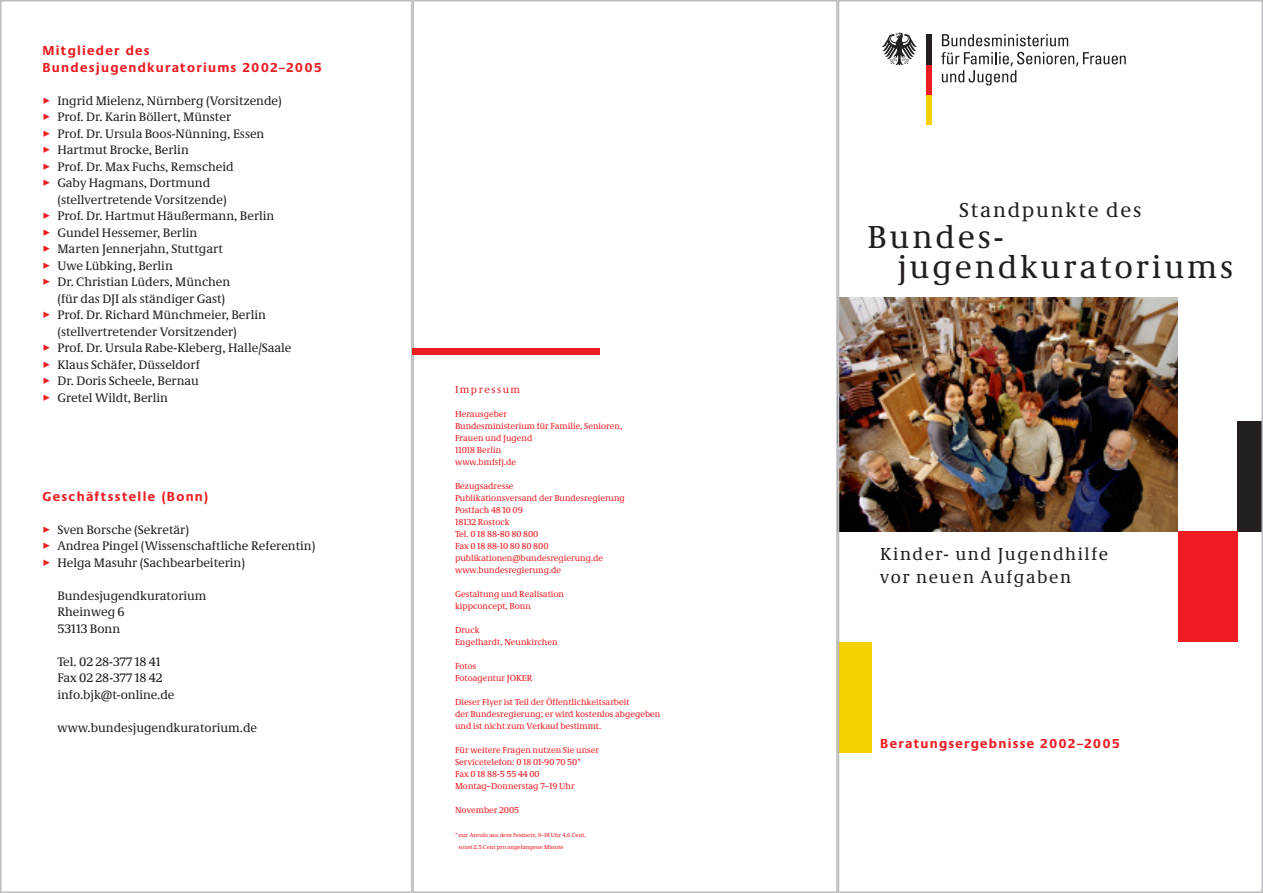
<style>
.page{position:relative;width:1263px;height:893px;background:#fff}
.page>*{position:absolute;margin:0;border:0;box-sizing:border-box;transform-origin:0 0}
.t1{font:33px/30px "Neue Demos";letter-spacing:.085em;color:#231f20}
.t2{font:21px "Neue Demos";letter-spacing:.085em;color:#231f20}
.t3{font:18px/22.5px "Neue Demos";letter-spacing:.085em;color:#231f20}
.t4{font:700 13.5px/16.5px "Neue Praxis";letter-spacing:.095em;color:#ee1d23}
.t5{font:12.75px/16.5px "Neue Demos";color:#231f20}
.t6{font:10.5px "Neue Demos";letter-spacing:.145em;color:#ee1d23}
.t7{font:9px/12px "Neue Demos";color:#ee1d23}
.t8{font:6px/12px "Neue Demos";color:#ee1d23}
.s1{color:#ee1d23}
</style>
<div class="page">
<svg style="left:941px;top:52px;width:185px;height:33px"></svg>
<svg style="left:942px;top:34px;width:126px;height:12px"></svg>
<div style="left:926px;top:94px;width:5px;height:30px;background:#f4cf02"></div>
<div style="left:926px;top:64px;width:5px;height:30px;background:#ee1d23"></div>
<div style="left:926px;top:34px;width:5px;height:30px;background:#231f20"></div>
<svg style="left:882px;top:33px;width:35px;height:32px"></svg>
<img style="left:841px;top:298px;width:337px;height:233px">
<div style="left:1237px;top:421px;width:26px;height:110px;background:#231f20"></div>
<div style="left:1178px;top:531px;width:59px;height:111px;background:#ee1d23"></div>
<div style="left:838px;top:642px;width:34px;height:111px;background:#f4cf02"></div>
<div style="left:412px;top:0;width:426px;height:893px;border:2px solid #bcbdc0"></div>
<div style="left:0;top:0;width:412px;height:893px;border:2px solid #bcbdc0"></div>
<div style="left:838px;top:0;width:425px;height:893px;border:2px solid #bcbdc0"></div>
<div style="left:412px;top:349px;width:188px;height:6px;background:#ee1d23"></div>
<p class="t4" style="left:43px;top:44px;width:281px">Mitglieder des<br>Bundesjugendkuratoriums 2002–2005</p>
<p class="t5" style="left:43px;top:93px;width:241px"><span class="s1">✓</span> Ingrid Mielenz, Nürnberg (Vorsitzende)</p>
<p class="t5" style="left:43px;top:110px;width:190px"><span class="s1">✓</span> Prof. Dr. Karin Böllert, Münster</p>
<p class="t5" style="left:43px;top:126px;width:223px"><span class="s1">✓</span> Prof. Dr. Ursula Boos-Nünning, Essen</p>
<p class="t5" style="left:43px;top:143px;width:148px"><span class="s1">✓</span> Hartmut Brocke, Berlin</p>
<p class="t5" style="left:43px;top:159px;width:193px"><span class="s1">✓</span> Prof. Dr. Max Fuchs, Remscheid</p>
<p class="t5" style="left:57px;top:176px;width:171px;text-indent:-15px"><span class="s1">✓</span> Gaby Hagmans, Dortmund (stellvertretende Vorsitzende)</p>
<p class="t5" style="left:43px;top:209px;width:233px"><span class="s1">✓</span> Prof. Dr. Hartmut Häußermann, Berlin</p>
<p class="t5" style="left:43px;top:225px;width:156px"><span class="s1">✓</span> Gundel Hessemer, Berlin</p>
<p class="t5" style="left:43px;top:242px;width:182px"><span class="s1">✓</span> Marten Jennerjahn, Stuttgart</p>
<p class="t5" style="left:43px;top:258px;width:132px"><span class="s1">✓</span> Uwe Lübking, Berlin</p>
<p class="t5" style="left:57px;top:275px;width:174px;text-indent:-15px"><span class="s1">✓</span> Dr. Christian Lüders, München (für das DJI als ständiger Gast)</p>
<p class="t5" style="left:57px;top:308px;width:210px;text-indent:-15px"><span class="s1">✓</span> Prof. Dr. Richard Münchmeier, Berlin (stellvertretender Vorsitzender)</p>
<p class="t5" style="left:43px;top:341px;width:250px"><span class="s1">✓</span> Prof. Dr. Ursula Rabe-Kleberg, Halle/Saale</p>
<p class="t5" style="left:43px;top:357px;width:159px"><span class="s1">✓</span> Klaus Schäfer, Düsseldorf</p>
<p class="t5" style="left:43px;top:374px;width:158px"><span class="s1">✓</span> Dr. Doris Scheele, Bernau</p>
<p class="t5" style="left:43px;top:390px;width:127px"><span class="s1">✓</span> Gretel Wildt, Berlin</p>
<p class="t4" style="left:43px;top:489px;width:167px">Geschäftsstelle (Bonn)</p>
<p class="t5" style="left:43px;top:522px;width:148px"><span class="s1">✓</span> Sven Borsche (Sekretär)</p>
<p class="t5" style="left:43px;top:539px;width:274px"><span class="s1">✓</span> Andrea Pingel (Wissenschaftliche Referentin)</p>
<p class="t5" style="left:43px;top:555px;width:204px"><span class="s1">✓</span> Helga Masuhr (Sachbearbeiterin)</p>
<p class="t5" style="left:57px;top:588px;width:151px">Bundesjugendkuratorium<br>Rheinweg 6<br>53113 Bonn</p>
<p class="t5" style="left:57px;top:654px;width:119px">Tel. 02 28-377 18 41<br>Fax 02 28-377 18 42 info.bjk@t-online.de</p>
<p class="t5" style="left:57px;top:720px;width:201px">www.bundesjugendkuratorium.de</p>
<p class="t6" style="left:455px;top:386px;width:67px">Impressum</p>
<p class="t7" style="left:455px;top:409px;width:169px">Herausgeber<br>Bundesministerium für Familie, Senioren,<br>Frauen und Jugend<br>11018 Berlin<br>www.bmfsfj.de</p>
<p class="t7" style="left:455px;top:481px;width:171px">Bezugsadresse<br>Publikationsversand der Bundesregierung<br>Postfach 48 10 09<br>18132 Rostock<br>Tel. 0 18 88-80 80 800<br>Fax 0 18 88-10 80 80 800 publikationen@bundesregierung.de www.bundesregierung.de</p>
<p class="t7" style="left:455px;top:589px;width:111px">Gestaltung und Realisation kippconcept, Bonn</p>
<p class="t7" style="left:455px;top:625px;width:104px">Druck<br>Engelhardt, Neunkirchen</p>
<p class="t7" style="left:455px;top:661px;width:79px">Fotos<br>Fotoagentur JOKER</p>
<p class="t7" style="left:455px;top:697px;width:207px">Dieser Flyer ist Teil der Öffentlichkeitsarbeit<br>der Bundesregierung; er wird kostenlos abgegeben und ist nicht zum Verkauf bestimmt.</p>
<p class="t7" style="left:455px;top:745px;width:145px">Für weitere Fragen nutzen Sie unser<br>Servicetelefon: 0 18 01-90 70 50*<br>Fax 0 18 88-5 55 44 00<br>Montag–Donnerstag 7–19 Uhr</p>
<p class="t7" style="left:455px;top:805px;width:66px">November 2005</p>
<p class="t8" style="left:459px;top:830px;width:129px;text-indent:-4px">* nur Anrufe aus dem Festnetz, 9–18 Uhr 4,6 Cent, sonst 2,5 Cent pro angefangene Minute</p>
<h2 class="t2" style="left:959px;top:202px;width:184px">Standpunkte des</h2>
<h1 class="t1" style="left:898px;top:225px;width:337px;text-indent:-30px">Bundes&shy;jugendkuratoriums</h1>
<h3 class="t3" style="left:880px;top:544px;width:229px">Kinder- und Jugendhilfe vor neuen Aufgaben</h3>
<p class="t4" style="left:880px;top:737px;width:241px">Beratungsergebnisse 2002–2005</p>
</div>
